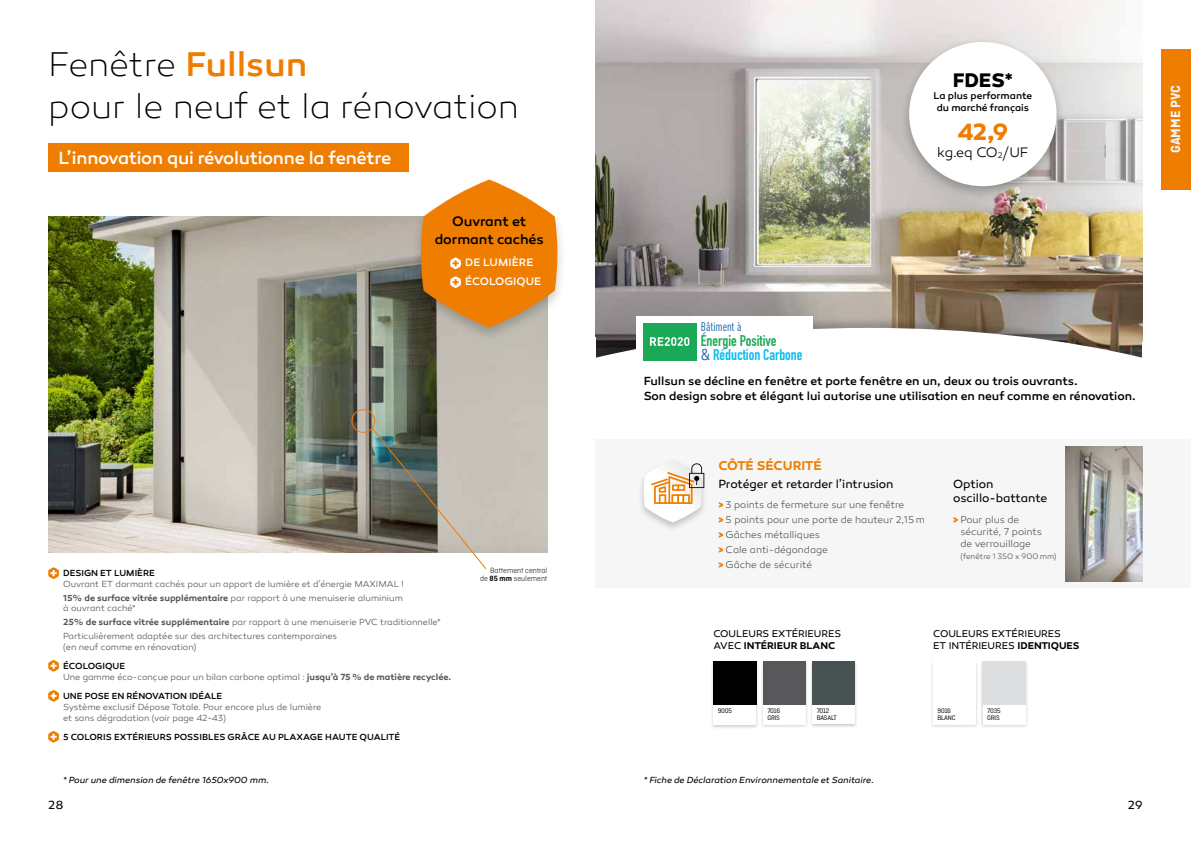
<style>
.page{position:relative;width:1191px;height:842px;background:#fff}
.page>*{position:absolute;margin:0;border:0;box-sizing:border-box;transform-origin:0 0}
.t1{font:200 35px/42px "Canaro";letter-spacing:-.005em;color:#000}
.t2{font:700 24px "Canaro";color:#ef7d00}
.t3{font:700 20px "Canaro";color:#000}
.t4{font:500 18px "Canaro";letter-spacing:-.015em;color:#fff}
.t5{font:700 15.3px/14px "DIN Condensed";color:#0bbbef}
.t6{font:500 14px/18px "Canaro";letter-spacing:-.01em;color:#000;text-align:center}
.t7{font:700 14px "Ciutadella";letter-spacing:-.005em;color:#f6f6f6}
.t8{font:300 14px "Canaro";letter-spacing:-.025em;color:#000}
.t9{font:600 13px "Canaro";letter-spacing:-.02em;color:#ef7d00}
.t10{font:condensed 12.4px "DIN Pro";color:#055da9}
.t11{font:500 12px/15px "Canaro";letter-spacing:-.005em;color:#000}
.t12{font:12px/14.4px "Canaro";letter-spacing:-.005em;color:#000}
.t13{font:500 11px/18.9px "Canaro";color:#fff}
.t14{font:300 10px/14.8px "Canaro";letter-spacing:-.005em;color:#575756}
.t15{font:10px/12px "Canaro";color:#000}
.t16{font:500 10px/12px "Canaro";letter-spacing:-.005em;color:#000;text-align:center}
.t17{font:300 9px/13.6px "Canaro";letter-spacing:-.005em;color:#575756}
.t18{font:500 9px "Canaro";color:#000}
.t19{font:italic 9px "Canaro";letter-spacing:-.005em;color:#000}
.t20{font:300 8px/8px "Ciutadella";color:#000;text-align:right}
.t21{font:300 8px "Canaro";letter-spacing:-.005em;color:#575756}
.t22{font:7px/7px "Ciutadella";letter-spacing:-.025em;color:#000}
.s1{font-weight:500;color:#ef7d00}
.s2{font-weight:600}
.s3{font-weight:500;color:#000}
.s4{color:#1ca957}
.s5{font-family:"Univers";font-weight:300;font-stretch:condensed;color:#055da9}
.s6{font-weight:900;color:#ef7d00}
</style>
<div class="page">
<div style="left:48px;top:143px;width:360px;height:28px;background:#ef7d00"></div>
<img style="left:595px;top:0;width:547px;height:317px">
<div style="left:1161px;top:49px;width:30px;height:141px;background:#ef7d00"></div>
<div style="left:589px;top:317px;width:560px;height:67px;background:#000;opacity:.2"></div>
<div style="left:1142px;top:342px;width:17px;height:57px;background:#fff"></div>
<div style="left:595px;top:440px;width:596px;height:148px;background:#f6f6f6"></div>
<div style="left:637px;top:458px;width:71px;height:74px;background:#000;opacity:.2"></div>
<svg style="left:643px;top:460px;width:61px;height:62px"></svg>
<img style="left:1065px;top:446px;width:77px;height:135px">
<div style="left:578px;top:338px;width:17px;height:57px;background:#fff"></div>
<img style="left:48px;top:216px;width:499px;height:337px">
<svg style="left:48px;top:567px;width:11px;height:12px"></svg>
<svg style="left:48px;top:660px;width:11px;height:12px"></svg>
<svg style="left:48px;top:690px;width:11px;height:12px"></svg>
<svg style="left:48px;top:731px;width:11px;height:12px"></svg>
<div style="left:760px;top:660px;width:48px;height:69px;background:#000;opacity:.2"></div>
<div style="left:763px;top:662px;width:42px;height:62px;background:#fff"></div>
<div style="left:763px;top:662px;width:42px;height:42px;background:#58585a"></div>
<div style="left:710px;top:661px;width:49px;height:68px;background:#000;opacity:.2"></div>
<div style="left:713px;top:662px;width:43px;height:63px;background:#fff"></div>
<div style="left:713px;top:662px;width:43px;height:42px;background:#000"></div>
<div style="left:809px;top:660px;width:49px;height:68px;background:#000;opacity:.2"></div>
<div style="left:812px;top:662px;width:43px;height:62px;background:#fff"></div>
<div style="left:812px;top:662px;width:43px;height:42px;background:#485253"></div>
<div style="left:930px;top:660px;width:48px;height:69px;background:#000;opacity:.2"></div>
<div style="left:933px;top:662px;width:42px;height:62px;background:#fff"></div>
<div style="left:979px;top:660px;width:49px;height:69px;background:#000;opacity:.2"></div>
<svg style="left:982px;top:662px;width:43px;height:62px;fill:#dddee0"></svg>
<div style="left:351px;top:409px;width:24px;height:24px;border:1px solid #ef7d00;border-radius:50%"></div>
<svg style="left:371px;top:427px;width:116px;height:142px;background:#93948b"></svg>
<div style="left:411px;top:176px;width:155px;height:166px;background:#000;opacity:.2"></div>
<svg style="left:421px;top:180px;width:136px;height:148px;background:#e69031"></svg>
<div style="left:636px;top:316px;width:176px;height:54px;background:#fff"></div>
<div style="left:643px;top:323px;width:53px;height:37px;background:#1ca957"></div>
<svg style="left:595px;top:328px;width:547px;height:54px"></svg>
<div style="left:899px;top:37px;width:167px;height:163px;background:#000;opacity:.25"></div>
<div style="left:909px;top:42px;width:147px;height:144px;background:#fff;border-radius:50%"></div>
<h1 class="t1" style="left:48px;top:44px;width:472px">Fenêtre <span class="s1">Fullsun<br></span>pour le neuf et la rénovation</h1>
<h3 class="t4" style="left:59px;top:147px;width:334px">L’innovation qui révolutionne la fenêtre</h3>
<h3 class="t6" style="left:435px;top:212px;width:111px">Ouvrant et dormant cachés</h3>
<p class="t13" style="left:465px;top:253px;width:77px">DE LUMIÈRE<br>ÉCOLOGIQUE</p>
<p class="t18" style="left:63px;top:568px;width:93px">DESIGN ET LUMIÈRE</p>
<p class="t17" style="left:63px;top:577px;width:342px">Ouvrant ET dormant cachés pour un apport de lumière et d’énergie MAXIMAL !<br><span class="s2">15% de surface vitrée supplémentaire</span> par rapport à une menuiserie aluminium</p>
<p class="t17" style="left:63px;top:602px;width:379px">à ouvrant caché*<br><span class="s2">25% de surface vitrée supplémentaire</span> par rapport à une menuiserie PVC traditionnelle*<br>Particulièrement adaptée sur des architectures contemporaines</p>
<p class="t17" style="left:63px;top:640px;width:135px">(en neuf comme en rénovation)</p>
<p class="t17" style="left:63px;top:660px;width:389px;line-height:10.8px"><span class="s3">ÉCOLOGIQUE<br></span>Une gamme éco-conçue pour un bilan carbone optimal : <span class="s2">jusqu’à 75 % de matière recyclée.</span></p>
<p class="t18" style="left:63px;top:690px;width:161px">UNE POSE EN RÉNOVATION IDÉALE</p>
<p class="t17" style="left:63px;top:701px;width:260px;line-height:10.8px">Système exclusif Dépose Totale. Pour encore plus de lumière et sans dégradation (voir page 42-43)</p>
<p class="t18" style="left:63px;top:731px;width:338px">5 COLORIS EXTÉRIEURS POSSIBLES GRÂCE AU PLAXAGE HAUTE QUALITÉ</p>
<p class="t20" style="left:480px;top:566px;width:69px">Battement central<br>de <span class="s2">85 mm</span> seulement</p>
<h3 class="t10" style="left:701px;top:318px;width:42px">Bâtiment à</h3>
<h3 class="t5" style="left:701px;top:333px;width:103px"><span class="s4">Énergie Positive<br></span><span class="s5">&amp;</span> Réduction Carbone</h3>
<h3 class="t3" style="left:952px;top:68px;width:62px">FDES*</h3>
<p class="t16" style="left:933px;top:90px;width:100px">La plus performante du marché français</p>
<h2 class="t2" style="left:957px;top:117px;width:52px">42,9</h2>
<h3 class="t8" style="left:937px;top:144px;width:93px">kg.eq CO<sub>2</sub>/UF</h3>
<h3 class="t11" style="left:643px;top:374px;width:493px">Fullsun se décline en fenêtre et porte fenêtre en un, deux ou trois ouvrants.<br>Son design sobre et élégant lui autorise une utilisation en neuf comme en rénovation.</h3>
<h3 class="t9" style="left:718px;top:458px;width:105px">CÔTÉ SÉCURITÉ</h3>
<h3 class="t12" style="left:718px;top:476px;width:177px">Protéger et retarder l’intrusion</h3>
<p class="t14" style="left:718px;top:498px;width:208px"><span class="s6">&gt;</span> 3 points de fermeture sur une fenêtre<br><span class="s6">&gt;</span> 5 points pour une porte de hauteur 2,15 m <span class="s6">&gt;</span> Gâches métalliques<br><span class="s6">&gt;</span> Cale anti-dégondage<br><span class="s6">&gt;</span> Gâche de sécurité</p>
<h3 class="t12" style="left:953px;top:477px;width:96px">Option oscillo-battante</h3>
<p class="t14" style="left:960px;top:514px;width:83px;line-height:12px;text-indent:-7px"><span class="s6">&gt;</span> Pour plus de sécurité, 7 points de verrouillage</p>
<p class="t21" style="left:960px;top:551px;width:98px">(fenêtre 1 350 x 900 mm)</p>
<p class="t15" style="left:713px;top:627px;width:129px">COULEURS EXTÉRIEURES<br>AVEC <span class="s2">INTÉRIEUR BLANC</span></p>
<p class="t15" style="left:933px;top:627px;width:148px">COULEURS EXTÉRIEURES<br>ET INTÉRIEURES <span class="s2">IDENTIQUES</span></p>
<p class="t22" style="left:717px;top:708px;width:16px">9005</p>
<p class="t22" style="left:816px;top:707px;width:22px">7012<br>BASALT</p>
<p class="t22" style="left:937px;top:707px;width:20px">9016<br>BLANC</p>
<p class="t22" style="left:987px;top:707px;width:15px">7035<br>GRIS</p>
<p class="t22" style="left:767px;top:707px;width:14px">7016<br>GRIS</p>
<p class="t19" style="left:63px;top:775px;width:207px">* Pour une dimension de fenêtre 1650x900 mm.</p>
<p class="t19" style="left:644px;top:775px;width:232px">* Fiche de Déclaration Environnementale et Sanitaire.</p>
<h3 class="t12" style="left:48px;top:798px;width:17px">28</h3>
<h3 class="t12" style="left:1127px;top:798px;width:16px">29</h3>
<h3 class="t7" style="left:1167px;top:153px;width:69px;rotate:-90deg">GAMME PVC</h3>
<h3 class="t7" style="left:1167px;top:131px;width:24px;rotate:-90deg">PVC</h3>
</div>
